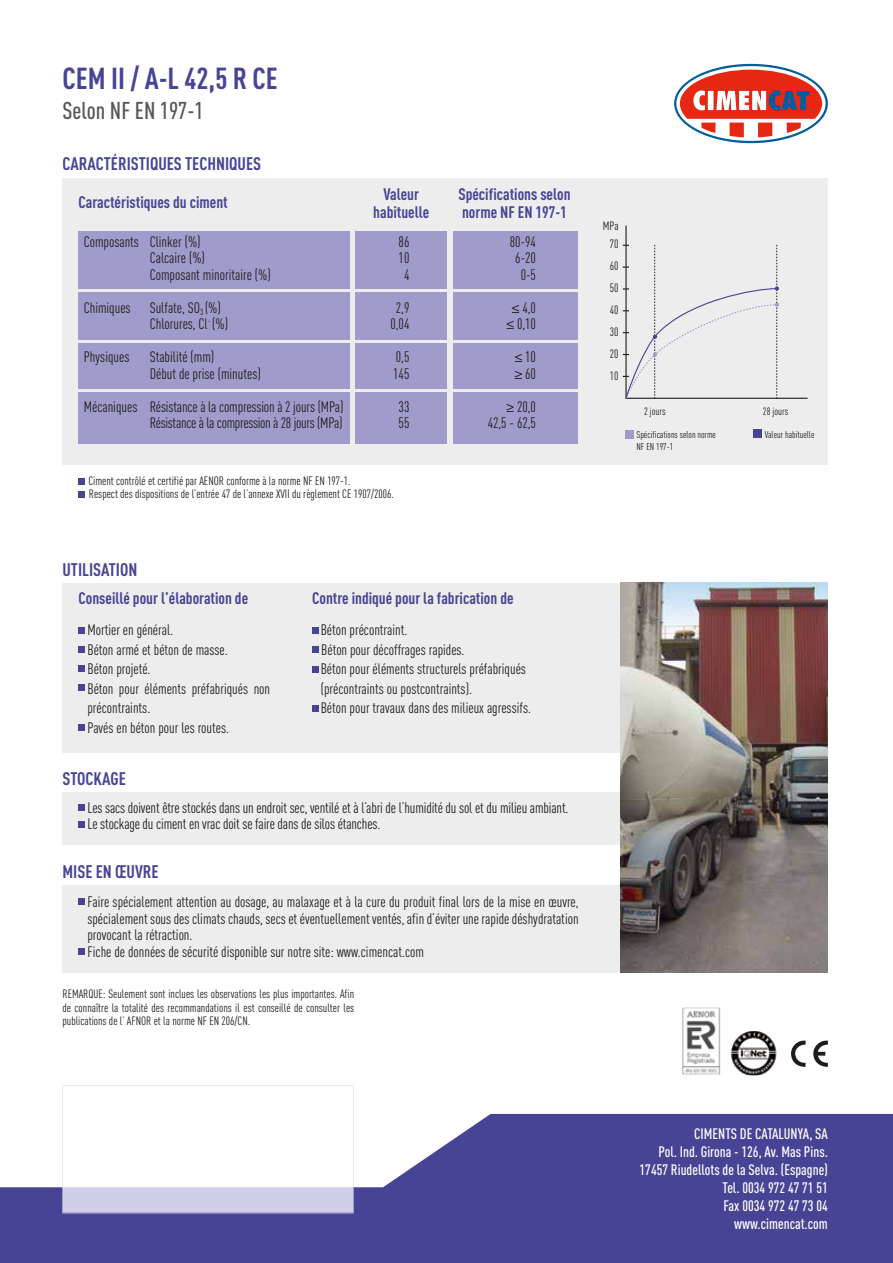
<style>
.page{position:relative;width:893px;height:1263px;background:#fff}
.page>*{position:absolute;margin:0;border:0;box-sizing:border-box;transform-origin:0 0}
.t1{font:700 30px "DIN Cond";color:#484495}
.t2{font:500 24px "DIN Cond";color:#575756}
.t3{font:700 18px "DIN Cond";color:#484495}
.t4{font:700 16.5px/18px "DIN Cond";color:#484495;text-align:center}
.t5{font:15px/16.5px "DIN Cond";color:#1d1d1b}
.t6{font:500 15px/18px "DIN Cond";color:#fff;text-align:right}
.t7{font:12px/21.9px "DIN Cond";color:#1d1d1b;text-align:justify}
.t8{font:10.5px "DIN Cond";color:#1d1d1b}
.t9{font:9.75px/11.7px "DIN Cond";color:#1d1d1b}
</style>
<div class="page">
<div style="left:62px;top:178px;width:766px;height:286px;background:#ededed"></div>
<div style="left:62px;top:584px;width:766px;height:169px;background:#ededed"></div>
<div style="left:62px;top:792px;width:766px;height:53px;background:#ededed"></div>
<div style="left:62px;top:885px;width:766px;height:88px;background:#ededed"></div>
<div style="left:78px;top:231px;width:272px;height:213px;background:#a19bcc"></div>
<div style="left:453px;top:231px;width:125px;height:213px;background:#a19bcc"></div>
<div style="left:355px;top:231px;width:92px;height:213px;background:#a19bcc"></div>
<hr style="left:78px;top:289px;width:503px;height:3px;background:#ededed">
<hr style="left:78px;top:340px;width:503px;height:3px;background:#ededed">
<hr style="left:78px;top:389px;width:503px;height:3px;background:#ededed">
<img style="left:621px;top:583px;width:207px;height:389px">
<svg style="left:674px;top:64px;width:154px;height:79px"></svg>
<div style="left:78px;top:627px;width:7px;height:6px;background:#484495"></div>
<div style="left:78px;top:478px;width:7px;height:7px;background:#484495"></div>
<div style="left:78px;top:491px;width:7px;height:7px;background:#484495"></div>
<div style="left:78px;top:804px;width:7px;height:7px;background:#484495"></div>
<div style="left:78px;top:899px;width:7px;height:6px;background:#484495"></div>
<div style="left:312px;top:627px;width:7px;height:6px;background:#484495"></div>
<div style="left:78px;top:646px;width:7px;height:7px;background:#484495"></div>
<div style="left:78px;top:822px;width:7px;height:6px;background:#484495"></div>
<div style="left:312px;top:646px;width:7px;height:7px;background:#484495"></div>
<div style="left:312px;top:705px;width:7px;height:6px;background:#484495"></div>
<div style="left:78px;top:665px;width:7px;height:7px;background:#484495"></div>
<div style="left:78px;top:724px;width:7px;height:7px;background:#484495"></div>
<div style="left:78px;top:684px;width:7px;height:7px;background:#484495"></div>
<div style="left:78px;top:948px;width:7px;height:6px;background:#484495"></div>
<div style="left:312px;top:666px;width:7px;height:6px;background:#484495"></div>
<svg style="left:0;top:1114px;width:893px;height:149px;background:#5a579f"></svg>
<svg style="left:62px;top:1085px;width:292px;height:128px"></svg>
<svg style="left:791px;top:1040px;width:37px;height:27px"></svg>
<img style="left:682px;top:1008px;width:95px;height:67px">
<div style="left:625px;top:430px;width:9px;height:8px;background:#a19bcc"></div>
<div style="left:753px;top:429px;width:9px;height:9px;background:#484495"></div>
<hr style="left:625px;top:226px;width:2px;height:173px;background:#1d1d1b">
<hr style="left:626px;top:398px;width:182px;height:1px;background:#1d1d1b">
<svg style="left:623px;top:245px;width:156px;height:154px"></svg>
<h1 class="t1" style="left:62px;top:60px;width:217px">CEM II / A-L 42,5 R CE</h1>
<h2 class="t2" style="left:62px;top:96px;width:143px">Selon NF EN 197-1</h2>
<p class="t3" style="left:62px;top:153px;width:200px">CARACTÉRISTIQUES TECHNIQUES</p>
<p class="t4" style="left:78px;top:193px;width:151px">Caractéristiques du ciment</p>
<p class="t5" style="left:150px;top:233px;width:122px;text-indent:-66px">Composants Clinker (%)<br>Calcaire (%)<br>Composant minoritaire (%)</p>
<p class="t5" style="left:84px;top:299px;width:48px">Chimiques</p>
<p class="t5" style="left:150px;top:299px;width:80px">Sulfate, SO<sub>3</sub> (%)<br>Chlorures, Cl<sup>-</sup> (%)</p>
<p class="t5" style="left:84px;top:349px;width:47px">Physiques</p>
<p class="t5" style="left:150px;top:349px;width:112px">Stabilité (mm)<br>Début de prise (minutes)</p>
<p class="t5" style="left:84px;top:398px;width:261px;text-align:right">Mécaniques Résistance à la compression à 2 jours (MPa)<br>Résistance à la compression à 28 jours (MPa)</p>
<p class="t4" style="left:373px;top:184px;width:58px">Valeur habituelle</p>
<p class="t4" style="left:458px;top:184px;width:114px;text-align:left">Spécifications selon norme NF EN 197-1</p>
<p class="t5" style="left:399px;top:233px;width:12px;text-align:center">86<br>10<br>4</p>
<p class="t5" style="left:390px;top:299px;width:21px;text-align:center">2,9<br>0,04</p>
<p class="t5" style="left:393px;top:349px;width:18px">0,5<br>145</p>
<p class="t5" style="left:399px;top:398px;width:12px">33<br>55</p>
<p class="t5" style="left:510px;top:233px;width:28px;text-align:right">80-94<br>6-20<br>0-5</p>
<p class="t5" style="left:506px;top:299px;width:32px;text-align:center">≤ 4,0 ≤ 0,10</p>
<p class="t5" style="left:514px;top:349px;width:23px">≤ 10 ≥ 60</p>
<p class="t5" style="left:488px;top:398px;width:50px;text-align:right">≥ 20,0<br>42,5 - 62,5</p>
<p class="t7" style="left:88px;top:469px;width:264px">Ciment contrôlé et certifié par AENOR conforme à la norme NF EN 197-1.</p>
<p class="t7" style="left:89px;top:483px;width:306px">Respect des dispositions de l’entrée 47 de l’annexe XVII du règlement CE 1907/2006.</p>
<p class="t3" style="left:62px;top:559px;width:76px">UTILISATION</p>
<p class="t4" style="left:78px;top:589px;width:171px">Conseillé pour l’élaboration de</p>
<p class="t4" style="left:312px;top:589px;width:203px">Contre indiqué pour la fabrication de</p>
<p class="t5" style="left:87px;top:620px;width:184px;line-height:19.5px">Mortier en général.<br>Béton armé et béton de masse.<br>Béton projeté.<br>Béton pour éléments préfabriqués non précontraints.<br>Pavés en béton pour les routes.</p>
<p class="t3" style="left:62px;top:767px;width:65px">STOCKAGE</p>
<p class="t5" style="left:321px;top:620px;width:212px;line-height:19.5px">Béton précontraint.<br>Béton pour décoffrages rapides.<br>Béton pour éléments structurels préfabriqués (précontraints ou postcontraints).<br>Béton pour travaux dans des milieux agressifs.</p>
<p class="t5" style="left:87px;top:799px;width:483px">Les sacs doivent être stockés dans un endroit sec, ventilé et à l’abri de l’humidité du sol et du milieu ambiant.<br>Le stockage du ciment en vrac doit se faire dans de silos étanches.</p>
<p class="t3" style="left:62px;top:860px;width:98px">MISE EN ŒUVRE</p>
<p class="t5" style="left:87px;top:893px;width:493px">Faire spécialement attention au dosage, au malaxage et à la cure du produit final lors de la mise en œuvre, spécialement sous des climats chauds, secs et éventuellement ventés, afin d’éviter une rapide déshydratation provocant la rétraction.<br>Fiche de données de sécurité disponible sur notre site: www.cimencat.com</p>
<p class="t7" style="left:62px;top:987px;width:293px;line-height:13.5px">REMARQUE: Seulement sont inclues les observations les plus importantes. Afin de connaître la totalité des recommandations il est conseillé de consulter les publications de l’ AFNOR et la norme NF EN 206/CN.</p>
<p class="t7" style="left:603px;top:216px;width:17px;line-height:18.8px;text-align:center">MPa<br>70</p>
<p class="t7" style="left:610px;top:255px;width:10px">60<br>50<br>40<br>30<br>20<br>10</p>
<p class="t8" style="left:644px;top:405px;width:23px">2 jours</p>
<p class="t8" style="left:763px;top:405px;width:27px">28 jours</p>
<p class="t9" style="left:765px;top:428px;width:51px">Valeur habituelle</p>
<p class="t9" style="left:637px;top:428px;width:81px">Spécifications selon norme<br>NF EN 197-1</p>
<p class="t6" style="left:640px;top:1124px;width:190px">CIMENTS DE CATALUNYA, SA<br>Pol. Ind. Girona - 126, Av. Mas Pins.<br>17457 Riudellots de la Selva. (Espagne)<br>Tel. 0034 972 47 71 51<br>Fax 0034 972 47 73 04 www.cimencat.com</p>
</div>
